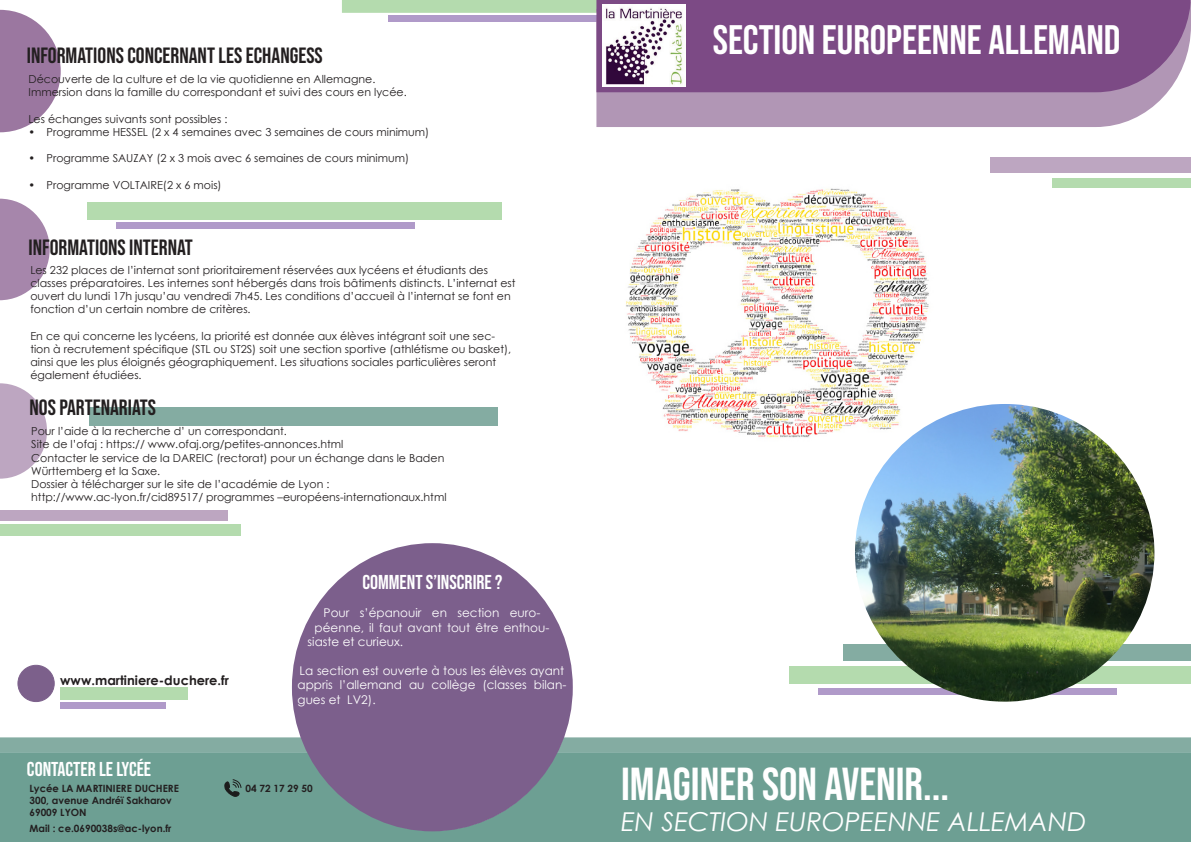
<style>
.page{position:relative;width:1191px;height:842px;background:#fff}
.page>*{position:absolute;margin:0;border:0;box-sizing:border-box;transform-origin:0 0}
.t1{font:46px "Bebas Neue";color:#fff}
.t2{font:41px "Bebas Neue";color:#fff}
.t3{font:italic 26px "Century Gothic";color:#fff}
.t4{font:22px "Bebas Neue";color:#231f20}
.t5{font:20px "Bebas Neue";color:#fff}
.t6{font:700 13px "Century Gothic";color:#231f20}
.t7{font:12px/14.4px "Century Gothic";color:#fff}
.t8{font:11px/13.2px "Century Gothic";color:#231f20}
.t9{font:700 10px "Century Gothic";color:#231f20}
</style>
<div class="page">
<img style="left:626px;top:188px;width:303px;height:250px">
<div style="left:990px;top:157px;width:201px;height:16px;background:#bda6c1"></div>
<div style="left:1052px;top:178px;width:139px;height:10px;background:#b4dbae"></div>
<div style="left:0;top:737px;width:1191px;height:15px;background:#84aca2"></div>
<div style="left:0;top:752px;width:1191px;height:90px;background:#6d9f93"></div>
<svg style="left:342px;top:0;width:254px;height:13px;background:#b4dbaf"></svg>
<div style="left:388px;top:15px;width:209px;height:7px;background:#b09ac9"></div>
<div style="left:90px;top:408px;width:408px;height:18px;background:#84aca2"></div>
<div style="left:0;top:510px;width:227px;height:11px;background:#bda6c1"></div>
<div style="left:0;top:525px;width:240px;height:11px;background:#b4dbae"></div>
<div style="left:87px;top:203px;width:414px;height:17px;background:#b4dbae"></div>
<div style="left:116px;top:223px;width:299px;height:6px;background:#b09ac9"></div>
<div style="left:843px;top:644px;width:348px;height:17px;background:#84aca2"></div>
<div style="left:596px;top:92px;width:572px;height:35px;background:#b196b5"></div>
<div style="left:596px;top:0;width:595px;height:92px;background:#7c4a85"></div>
<svg style="left:0;top:10px;width:61px;height:122px"></svg>
<svg style="left:0;top:199px;width:50px;height:101px"></svg>
<svg style="left:0;top:383px;width:47px;height:96px"></svg>
<div style="left:790px;top:666px;width:401px;height:17px;background:#b4dbae"></div>
<div style="left:818px;top:688px;width:299px;height:7px;background:#b09ac9"></div>
<div style="left:60px;top:687px;width:127px;height:13px;background:#b4dbae"></div>
<div style="left:60px;top:702px;width:106px;height:7px;background:#b09ac9"></div>
<img style="left:602px;top:4px;width:83px;height:83px">
<img style="left:855px;top:404px;width:299px;height:298px">
<div style="left:292px;top:543px;width:281px;height:288px;background:#7c5f8c;border-radius:50%"></div>
<div style="left:18px;top:665px;width:36px;height:36px;background:#7c608b;border-radius:50%"></div>
<div style="left:17px;top:665px;width:38px;height:37px;border:1px solid #7c608b;border-radius:50%"></div>
<svg style="left:224px;top:779px;width:17px;height:18px"></svg>
<p class="t4" style="left:27px;top:43px;width:297px">INFORMATIONS CONCERNANT LES ECHANGESS</p>
<p class="t8" style="left:29px;top:72px;width:348px">Découverte de la culture et de la vie quotidienne en Allemagne.</p>
<p class="t8" style="left:29px;top:86px;width:380px">Immersion dans la famille du correspondant et suivi des cours en lycée.</p>
<p class="t8" style="left:29px;top:112px;width:200px">Les échanges suivants sont possibles :</p>
<p class="t8" style="left:29px;top:125px;width:402px">• Programme HESSEL (2 x 4 semaines avec 3 semaines de cours minimum)</p>
<p class="t8" style="left:29px;top:152px;width:382px">• Programme SAUZAY (2 x 3 mois avec 6 semaines de cours minimum)</p>
<p class="t8" style="left:29px;top:178px;width:195px">• Programme VOLTAIRE(2 x 6 mois)</p>
<p class="t4" style="left:29px;top:235px;width:166px">INFORMATIONS INTERNAT</p>
<p class="t8" style="left:30px;top:263px;width:487px">Les 232 places de l’internat sont prioritairement réservées aux lycéens et étudiants des classes préparatoires. Les internes sont hébergés dans trois bâtiments distincts. L’internat est ouvert du lundi 17h jusqu’au vendredi 7h45. Les conditions d’accueil à l’internat se font en fonction d’un certain nombre de critères.</p>
<p class="t8" style="left:30px;top:329px;width:482px">En ce qui concerne les lycéens, la priorité est donnée aux élèves intégrant soit une sec&shy;tion à recrutement spécifique (STL ou ST2S) soit une section sportive (athlétisme ou basket), ainsi que les plus éloignés géographiquement. Les situations sociales particulières seront également étudiées.</p>
<p class="t4" style="left:29px;top:395px;width:128px">NOS PARTENARIATS</p>
<p class="t8" style="left:31px;top:424px;width:257px">Pour l’aide à la recherche d’ un correspondant.</p>
<p class="t8" style="left:31px;top:438px;width:314px">Site de l’ofaj : https:// www.ofaj.org/petites-annonces.html</p>
<p class="t8" style="left:31px;top:451px;width:414px">Contacter le service de la DAREIC (rectorat) pour un échange dans le Baden</p>
<p class="t8" style="left:31px;top:464px;width:131px">Württemberg et la Saxe.</p>
<p class="t8" style="left:31px;top:477px;width:300px">Dossier à télécharger sur le site de l’académie de Lyon :</p>
<p class="t8" style="left:31px;top:490px;width:417px">http://www.ac-lyon.fr/cid89517/ programmes –européens-internationaux.html</p>
<p class="t6" style="left:60px;top:671px;width:170px">www.martiniere-duchere.fr</p>
<p class="t5" style="left:362px;top:571px;width:141px">COMMENT S’INSCRIRE ?</p>
<p class="t7" style="left:323px;top:605px;width:218px">Pour s’épanouir en section euro-</p>
<p class="t7" style="left:314px;top:620px;width:236px">péenne, il faut avant tout être enthou-</p>
<p class="t7" style="left:307px;top:634px;width:97px">siaste et curieux.</p>
<p class="t7" style="left:297px;top:663px;width:270px">La section est ouverte à tous les élèves ayant appris l’allemand au collège (classes bilan&shy;gues et LV2).</p>
<p class="t5" style="left:27px;top:758px;width:126px">CONTACTER LE LYCÉE</p>
<p class="t9" style="left:29px;top:781px;width:151px">Lycée LA MARTINIERE DUCHERE</p>
<p class="t9" style="left:245px;top:781px;width:69px">04 72 17 29 50</p>
<p class="t9" style="left:29px;top:793px;width:144px">300, avenue Andréï Sakharov</p>
<p class="t9" style="left:29px;top:805px;width:59px">69009 LYON</p>
<p class="t9" style="left:29px;top:821px;width:143px">Mail : ce.0690038s@ac-lyon.fr</p>
<p class="t2" style="left:713px;top:16px;width:409px">SECTION EUROPEENNE ALLEMAND</p>
<p class="t1" style="left:621px;top:758px;width:330px">IMAGINER SON AVENIR...</p>
<p class="t3" style="left:621px;top:803px;width:467px">EN SECTION EUROPEENNE ALLEMAND</p>
</div>
